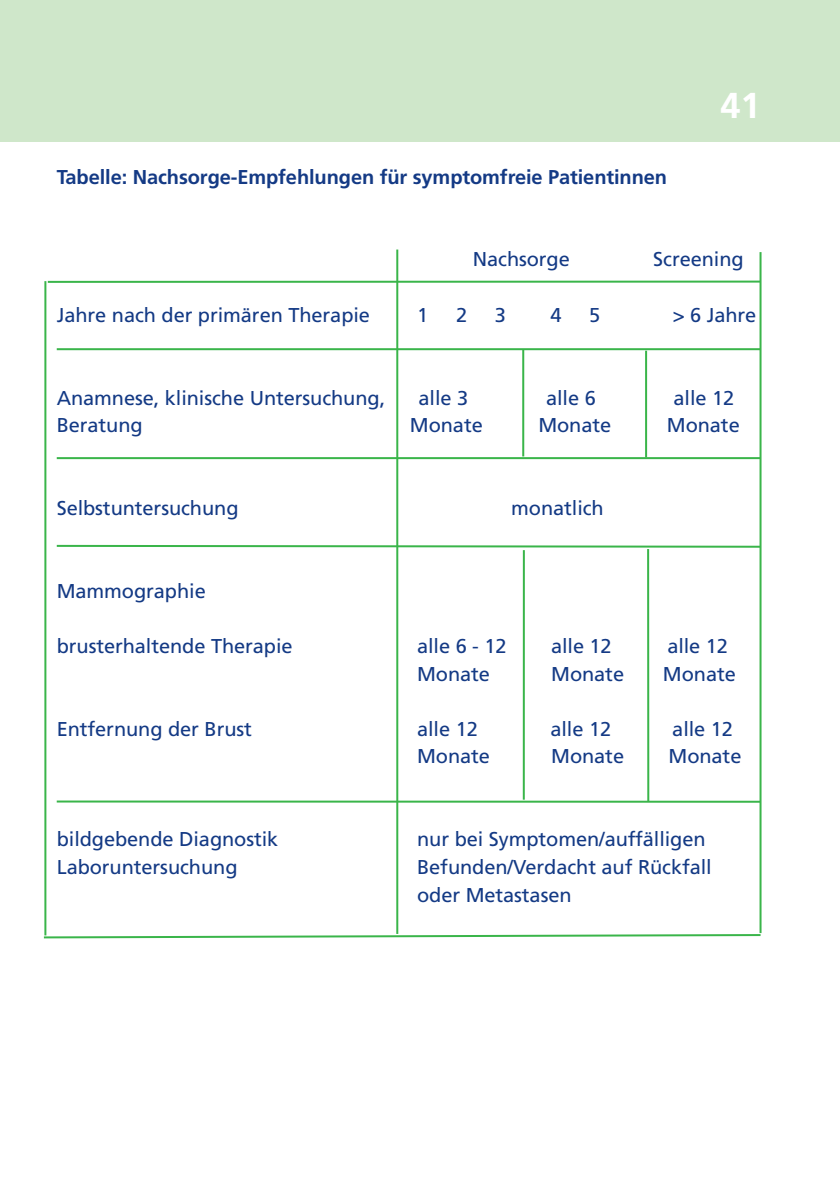
<style>
.page{position:relative;width:840px;height:1191px;background:#fff}
.page>*{position:absolute;margin:0;border:0;box-sizing:border-box;transform-origin:0 0}
.t1{font:700 36px "Frutiger LT";color:#fff}
.t2{font:20px/27.6px "Frutiger LT";letter-spacing:-.005em;color:#143a85}
.t3{font:700 20px "Frutiger LT";letter-spacing:-.005em;color:#143a85}
</style>
<div class="page">
<div style="left:0;top:0;width:839px;height:142px;background:#cfe7ca"></div>
<hr style="left:48px;top:280px;width:712px;height:3px;background:#3ab54a">
<hr style="left:57px;top:348px;width:703px;height:2px;background:#3ab54a">
<hr style="left:57px;top:457px;width:703px;height:2px;background:#3ab54a">
<svg style="left:56px;top:544px;width:706px;height:5px"></svg>
<svg style="left:43px;top:933px;width:718px;height:6px"></svg>
<hr style="left:57px;top:800px;width:703px;height:2px;background:#3ab54a">
<hr style="left:522px;top:550px;width:2px;height:249px;background:#3ab54a">
<hr style="left:396px;top:249px;width:2px;height:685px;background:#3ab54a">
<hr style="left:522px;top:350px;width:2px;height:106px;background:#3ab54a">
<hr style="left:646px;top:549px;width:3px;height:252px;background:#3ab54a">
<hr style="left:644px;top:351px;width:2px;height:106px;background:#3ab54a">
<hr style="left:759px;top:252px;width:2px;height:681px;background:#3ab54a">
<hr style="left:44px;top:281px;width:2px;height:654px;background:#3ab54a">
<p class="t3" style="left:57px;top:169px;width:611px">Tabelle: Nachsorge-Empfehlungen für symptomfreie Patientinnen</p>
<h1 class="t1" style="left:720px;top:91px;width:42px">41</h1>
<p class="t2" style="left:472px;top:247px;width:98px">Nachsorge</p>
<p class="t2" style="left:653px;top:247px;width:92px">Screening</p>
<p class="t2" style="left:57px;top:302px;width:314px">Jahre nach der primären Therapie</p>
<p class="t2" style="left:417px;top:302px;width:13px">1</p>
<p class="t2" style="left:456px;top:302px;width:13px">2</p>
<p class="t2" style="left:494px;top:302px;width:13px">3</p>
<p class="t2" style="left:550px;top:302px;width:13px">4</p>
<p class="t2" style="left:589px;top:302px;width:13px">5</p>
<p class="t2" style="left:672px;top:302px;width:85px">&gt; 6 Jahre</p>
<p class="t2" style="left:57px;top:385px;width:330px">Anamnese, klinische Untersuchung,</p>
<p class="t2" style="left:418px;top:385px;width:51px">alle 3</p>
<p class="t2" style="left:545px;top:385px;width:51px">alle 6</p>
<p class="t2" style="left:673px;top:385px;width:62px">alle 12</p>
<p class="t2" style="left:57px;top:413px;width:87px">Beratung</p>
<p class="t2" style="left:409px;top:413px;width:74px">Monate</p>
<p class="t2" style="left:538px;top:413px;width:74px">Monate</p>
<p class="t2" style="left:666px;top:413px;width:74px">Monate</p>
<p class="t2" style="left:57px;top:496px;width:183px">Selbstuntersuchung</p>
<p class="t2" style="left:511px;top:496px;width:94px">monatlich</p>
<p class="t2" style="left:57px;top:578px;width:150px">Mammographie</p>
<p class="t2" style="left:57px;top:634px;width:237px">brusterhaltende Therapie</p>
<p class="t2" style="left:417px;top:634px;width:91px">alle 6 - 12</p>
<p class="t2" style="left:550px;top:634px;width:62px">alle 12</p>
<p class="t2" style="left:667px;top:634px;width:62px">alle 12</p>
<p class="t2" style="left:417px;top:661px;width:74px">Monate</p>
<p class="t2" style="left:551px;top:661px;width:74px">Monate</p>
<p class="t2" style="left:662px;top:661px;width:74px">Monate</p>
<p class="t2" style="left:57px;top:716px;width:196px">Entfernung der Brust</p>
<p class="t2" style="left:417px;top:716px;width:62px">alle 12</p>
<p class="t2" style="left:550px;top:716px;width:62px">alle 12</p>
<p class="t2" style="left:672px;top:716px;width:62px">alle 12</p>
<p class="t2" style="left:417px;top:744px;width:74px">Monate</p>
<p class="t2" style="left:551px;top:744px;width:74px">Monate</p>
<p class="t2" style="left:668px;top:744px;width:74px">Monate</p>
<p class="t2" style="left:57px;top:827px;width:223px">bildgebende Diagnostik</p>
<p class="t2" style="left:417px;top:827px;width:290px">nur bei Symptomen/auffälligen</p>
<p class="t2" style="left:57px;top:854px;width:182px">Laboruntersuchung</p>
<p class="t2" style="left:417px;top:854px;width:296px">Befunden/Verdacht auf Rückfall oder Metastasen</p>
</div>
